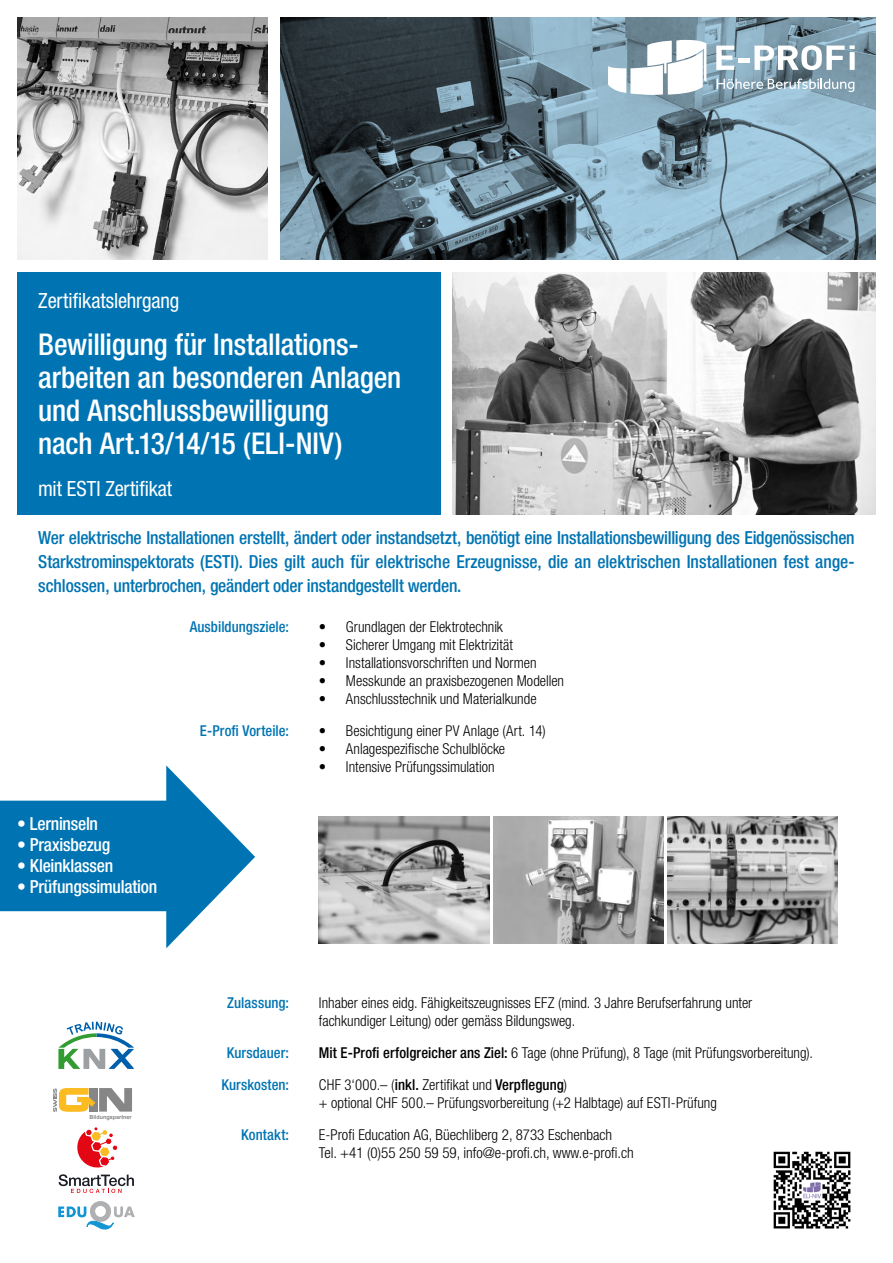
<style>
.page{position:relative;width:893px;height:1263px;background:#fff}
.page>*{position:absolute;margin:0;border:0;box-sizing:border-box;transform-origin:0 0}
.Grosser_Titel__im_ba{font:500 condensed 30px/33px "Helvetica Neue LT Pro";letter-spacing:-.005em;color:#fff}
.Grosser_Titel__im_ba-2{font:condensed 21px "Helvetica Neue LT Pro";letter-spacing:-.005em;color:#fff}
.Grosser_Titel__im_ba-3{font:500 condensed 18px/24px "Helvetica Neue LT Pro";letter-spacing:-.01em;color:#0074b3;text-align:justify}
.t1{font:500 condensed 18px "Helvetica Neue LT Pro";letter-spacing:-.015em;color:#fff}
.Grosser_Titel__im_ba-4{font:300 condensed 15px "Helvetica Neue LT Pro";color:#000}
.Grosser_Titel__im_ba-5{font:500 condensed 15px "Helvetica Neue LT Pro";letter-spacing:.005em;color:#0074b3}
.Grosser_Titel__im_ba-6{font:300 condensed 12px "Helvetica Neue LT Pro";color:#818080}
.t2{font:700 5.55px "Arial";color:#878686}
.s1{font-weight:500}
</style>
<div class="page">
<img style="left:773px;top:1151px;width:78px;height:78px">
<svg style="left:281px;top:17px;width:595px;height:242px;background:#657d8b"></svg>
<div style="left:17px;top:272px;width:423px;height:242px;background:#0074b3"></div>
<img style="left:319px;top:816px;width:170px;height:128px">
<img style="left:493px;top:816px;width:170px;height:128px">
<img style="left:668px;top:816px;width:170px;height:128px">
<svg style="left:0;top:765px;width:255px;height:183px;fill:#0074b3"></svg>
<img style="left:17px;top:17px;width:251px;height:242px">
<svg style="left:58px;top:1201px;width:77px;height:28px"></svg>
<svg style="left:58px;top:1021px;width:76px;height:48px"></svg>
<svg style="left:53px;top:1088px;width:79px;height:24px"></svg>
<svg style="left:59px;top:1127px;width:75px;height:66px"></svg>
<svg style="left:716px;top:46px;width:18px;height:24px"></svg>
<hr style="left:738px;top:58px;width:12px;height:4px;background:#fff">
<svg style="left:754px;top:45px;width:101px;height:25px"></svg>
<svg style="left:717px;top:78px;width:137px;height:14px;background:#99b0bc"></svg>
<svg style="left:608px;top:40px;width:98px;height:55px"></svg>
<img style="left:453px;top:272px;width:423px;height:242px">
<p class="Grosser_Titel__im_ba-6" style="left:27px;top:24px;width:13px">V3</p>
<p class="Grosser_Titel__im_ba-2" style="left:38px;top:289px;width:143px">Zertifikatslehrgang</p>
<p class="Grosser_Titel__im_ba" style="left:38px;top:327px;width:322px">Bewilligung für Installations-</p>
<p class="Grosser_Titel__im_ba" style="left:38px;top:360px;width:365px">arbeiten an besonderen Anlagen und Anschlussbewilligung</p>
<p class="Grosser_Titel__im_ba" style="left:38px;top:426px;width:306px">nach Art.13/14/15 (ELI-NIV)</p>
<p class="Grosser_Titel__im_ba-2" style="left:38px;top:476px;width:135px">mit ESTI Zertifikat</p>
<p class="Grosser_Titel__im_ba-3" style="left:38px;top:526px;width:818px">Wer elektrische Installationen erstellt, ändert oder instandsetzt, benötigt eine Installationsbewilligung des Eidgenössischen Starkstrominspektorats (ESTI). Dies gilt auch für elektrische Erzeugnisse, die an elektrischen Installationen fest ange&shy;schlossen, unterbrochen, geändert oder instandgestellt werden.</p>
<p class="Grosser_Titel__im_ba-5" style="left:190px;top:617px;width:101px">Ausbildungsziele:</p>
<p class="Grosser_Titel__im_ba-4" style="left:319px;top:617px;width:186px">• Grundlagen der Elektrotechnik</p>
<p class="Grosser_Titel__im_ba-4" style="left:319px;top:635px;width:195px">• Sicherer Umgang mit Elektrizität</p>
<p class="Grosser_Titel__im_ba-4" style="left:319px;top:653px;width:219px">• Installationsvorschriften und Normen</p>
<p class="Grosser_Titel__im_ba-4" style="left:319px;top:671px;width:247px">• Messkunde an praxisbezogenen Modellen</p>
<p class="Grosser_Titel__im_ba-4" style="left:319px;top:689px;width:219px">• Anschlusstechnik und Materialkunde</p>
<p class="Grosser_Titel__im_ba-5" style="left:200px;top:721px;width:91px">E-Profi Vorteile:</p>
<p class="Grosser_Titel__im_ba-4" style="left:319px;top:721px;width:228px">• Besichtigung einer PV Anlage (Art. 14)</p>
<p class="Grosser_Titel__im_ba-4" style="left:319px;top:739px;width:188px">• Anlagespezifische Schulblöcke</p>
<p class="Grosser_Titel__im_ba-4" style="left:319px;top:757px;width:177px">• Intensive Prüfungssimulation</p>
<p class="t1" style="left:17px;top:813px;width:83px">• Lerninseln</p>
<p class="t1" style="left:17px;top:834px;width:95px">• Praxisbezug</p>
<p class="t1" style="left:17px;top:855px;width:98px">• Kleinklassen</p>
<p class="t1" style="left:17px;top:876px;width:142px">• Prüfungssimulation</p>
<p class="t2" style="left:89px;top:1113px;width:44px">Bildungspartner</p>
<p class="Grosser_Titel__im_ba-5" style="left:227px;top:993px;width:63px">Zulassung:</p>
<p class="Grosser_Titel__im_ba-4" style="left:319px;top:993px;width:435px">Inhaber eines eidg. Fähigkeitszeugnisses EFZ (mind. 3 Jahre Berufserfahrung unter</p>
<p class="Grosser_Titel__im_ba-4" style="left:319px;top:1011px;width:258px">fachkundiger Leitung) oder gemäss Bildungsweg.</p>
<p class="Grosser_Titel__im_ba-5" style="left:227px;top:1043px;width:64px">Kursdauer:</p>
<p class="Grosser_Titel__im_ba-4" style="left:319px;top:1043px;width:496px"><span class="s1">Mit E-Profi erfolgreicher ans Ziel:</span> 6 Tage (ohne Prüfung), 8 Tage (mit Prüfungsvorbereitung).</p>
<p class="Grosser_Titel__im_ba-5" style="left:221px;top:1075px;width:69px">Kurskosten:</p>
<p class="Grosser_Titel__im_ba-4" style="left:319px;top:1075px;width:250px">CHF 3‘000.– (<span class="s1">inkl.</span> Zertifikat und <span class="s1">Verpflegung</span>)</p>
<p class="Grosser_Titel__im_ba-4" style="left:319px;top:1093px;width:400px">+ optional CHF 500.– Prüfungsvorbereitung (+2 Halbtage) auf ESTI-Prüfung</p>
<p class="Grosser_Titel__im_ba-5" style="left:241px;top:1125px;width:50px">Kontakt:</p>
<p class="Grosser_Titel__im_ba-4" style="left:319px;top:1125px;width:295px">E-Profi Education AG, Büechliberg 2, 8733 Eschenbach</p>
<p class="Grosser_Titel__im_ba-4" style="left:319px;top:1143px;width:316px">Tel. +41 (0)55 250 59 59, info@e-profi.ch, www.e-profi.ch</p>
</div>
